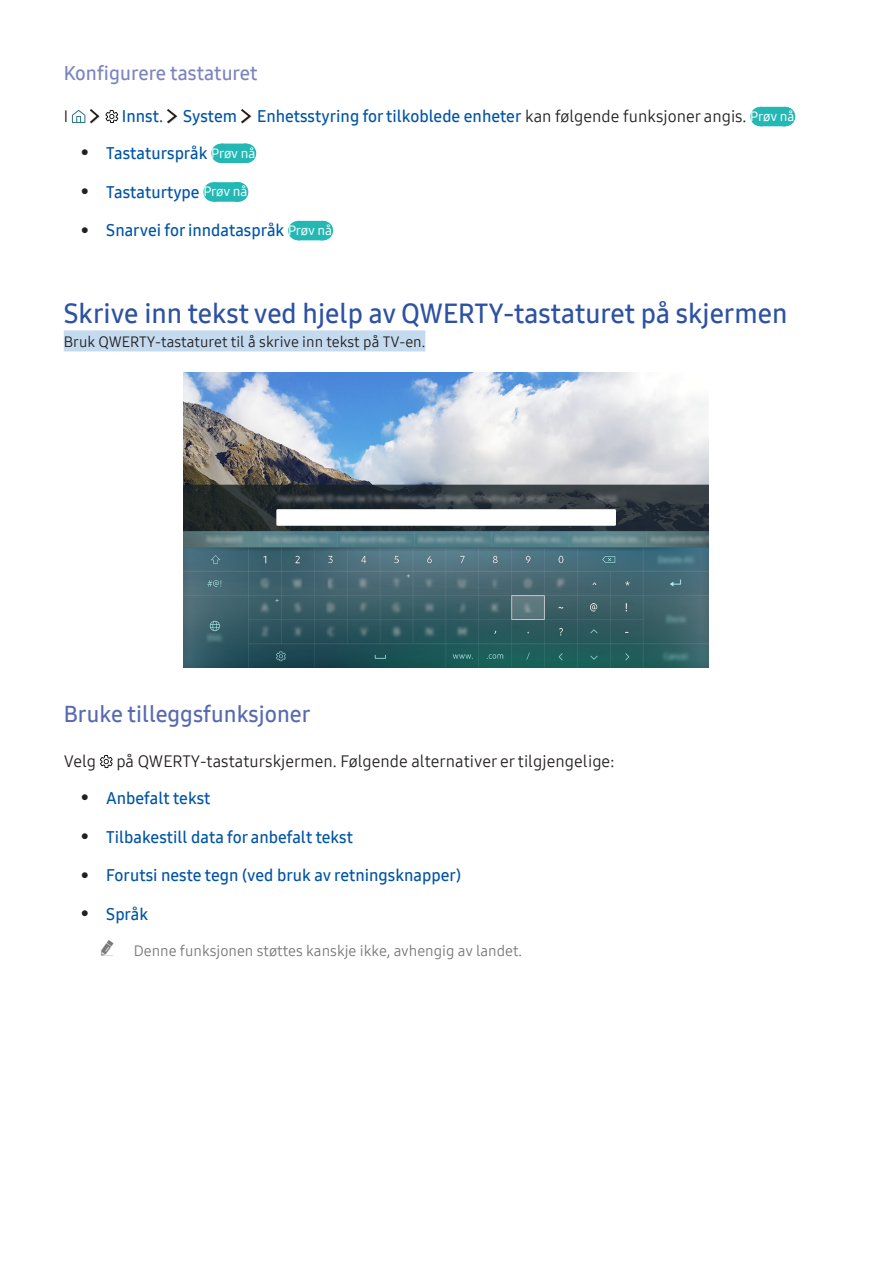
<style>
.page{position:relative;width:893px;height:1263px;background:#fff}
.page>*{position:absolute;margin:0;border:0;box-sizing:border-box;transform-origin:0 0}
.Heading1{font:27px "Samsung One 600";color:#2d51a3}
.Heading2{font:22.5px "Samsung One 600";color:#5869b1}
.Heading3{font:19.5px "Samsung One 600";color:#7c84c0}
.Description{font:16.5px "Samsung One 600";color:#0154a6}
.Description-2{font:16.5px "Samsung One 400";color:#231f20}
.t1{font:15px "Samsung One 400";color:#787878}
.Heading1-Info{font:15px "Samsung One 400";color:#231f20}
.s1{font-family:"Samsung One 400";color:#231f20}
.s2{font-family:"Samsung One 500";font-size:13.5px;color:#fff}
</style>
<div class="page">
<div style="left:760px;top:107px;width:25px;height:19px;background:#23b8b4"></div>
<svg style="left:785px;top:107px;width:1px;height:19px"></svg>
<div style="left:221px;top:144px;width:25px;height:19px;background:#23b8b4"></div>
<svg style="left:246px;top:144px;width:1px;height:19px"></svg>
<div style="left:213px;top:182px;width:25px;height:20px;background:#23b8b4"></div>
<svg style="left:225px;top:182px;width:14px;height:20px"></svg>
<div style="left:298px;top:221px;width:24px;height:19px;background:#23b8b4"></div>
<svg style="left:322px;top:221px;width:1px;height:19px"></svg>
<div style="left:64px;top:330px;width:361px;height:21px;background:#c4daee"></div>
<svg style="left:72px;top:110px;width:13px;height:13px"></svg>
<img style="left:90px;top:109px;width:10px;height:14px">
<svg style="left:105px;top:110px;width:13px;height:13px"></svg>
<img style="left:167px;top:109px;width:11px;height:14px">
<img style="left:241px;top:109px;width:11px;height:14px">
<img style="left:183px;top:372px;width:525px;height:295px">
<svg style="left:100px;top:755px;width:13px;height:13px"></svg>
<p class="Heading3" style="left:64px;top:60px;width:195px">Konfigurere tastaturet</p>
<p class="Description-2" style="left:64px;top:105px;width:6px">I</p>
<p class="Description" style="left:122px;top:105px;width:674px">Innst. System Enhetsstyring for tilkoblede enheter <span class="s1">kan følgende funksjoner angis.</span> <span class="s2">Prøv nå</span></p>
<p class="Description" style="left:81px;top:142px;width:176px"><sup>●</sup> Tastaturspråk <span class="s2">Prøv nå</span></p>
<p class="Description" style="left:81px;top:181px;width:168px"><sup>●</sup> Tastaturtype <span class="s2">Prøv nå</span></p>
<p class="Description" style="left:81px;top:219px;width:253px"><sup>●</sup> Snarvei for inndataspråk <span class="s2">Prøv nå</span></p>
<p class="Heading1" style="left:64px;top:295px;width:725px">Skrive inn tekst ved hjelp av QWERTY-tastaturet på skjermen</p>
<p class="Heading1-Info" style="left:64px;top:332px;width:363px">Bruk QWERTY-tastaturet til å skrive inn tekst på TV-en.</p>
<p class="Heading2" style="left:64px;top:699px;width:248px">Bruke tilleggsfunksjoner</p>
<p class="Description-2" style="left:64px;top:750px;width:553px">Velg på QWERTY-tastaturskjermen. Følgende alternativer er tilgjengelige:</p>
<p class="Description" style="left:81px;top:787px;width:131px"><sup>●</sup> Anbefalt tekst</p>
<p class="Description" style="left:81px;top:826px;width:274px"><sup>●</sup> Tilbakestill data for anbefalt tekst</p>
<p class="Description" style="left:81px;top:864px;width:382px"><sup>●</sup> Forutsi neste tegn (ved bruk av retningsknapper)</p>
<p class="Description" style="left:81px;top:903px;width:69px"><sup>●</sup> Språk</p>
<p class="t1" style="left:134px;top:941px;width:390px">Denne funksjonen støttes kanskje ikke, avhengig av landet.</p>
</div>
